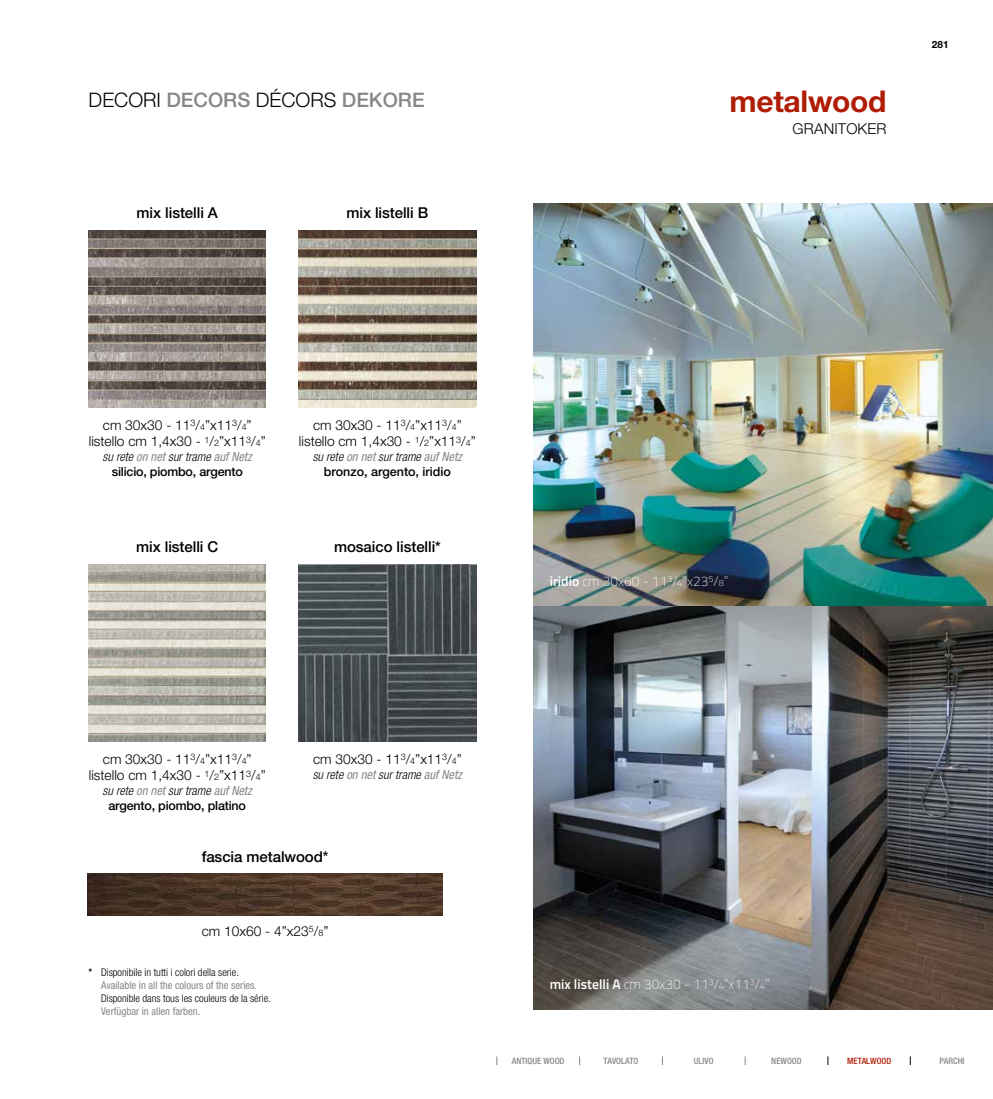
<style>
.page{position:relative;width:993px;height:1099px;background:#fff}
.page>*{position:absolute;margin:0;border:0;box-sizing:border-box;transform-origin:0 0}
.t1{font:700 30px "Helvetica Neue";letter-spacing:-.01em;color:#b01d05}
.t2{font:300 20px "Helvetica Neue";color:#000}
.t3{font:500 15px "Helvetica Neue";letter-spacing:-.005em;color:#000}
.t4{font:300 15px "Helvetica Neue";letter-spacing:.01em;color:#000}
.t5{font:300 13.75px/16.5px "Helvetica Neue";color:#000;text-align:center}
.t6{font:100 13.75px "Titillium";color:#fff}
.t7{font:500 12.5px/15px "Helvetica Neue";letter-spacing:-.015em;color:#000;text-align:center}
.t8{font:italic 300 condensed 12.5px "Helvetica Neue";color:#000}
.t9{font:300 condensed 10.62px/12.8px "Helvetica Neue";color:#000}
.t10{font:700 10px "Helvetica Neue";color:#000}
.t11{font:500 condensed 8.75px "Helvetica Neue";color:#878786}
.t12{font:500 condensed 8.75px "Helvetica Neue";color:#b01d05}
.s1{font-weight:500;color:#878786}
.s2{font-size:9px}
.s3{font-weight:300;font-style:italic;font-stretch:condensed}
.s4{font-weight:400;font-style:italic;font-stretch:condensed;color:#878786}
.s5{font-weight:600}
.s6{font-weight:400;color:#878786}
.s7{font-weight:500;font-stretch:normal}
</style>
<div class="page">
<img style="left:299px;top:564px;width:177px;height:177px">
<img style="left:89px;top:230px;width:177px;height:177px">
<img style="left:299px;top:230px;width:177px;height:177px">
<img style="left:89px;top:564px;width:177px;height:177px">
<img style="left:88px;top:873px;width:354px;height:42px">
<img style="left:533px;top:204px;width:459px;height:403px">
<img style="left:533px;top:607px;width:459px;height:402px">
<p class="t2" style="left:89px;top:88px;width:337px">DECORI <span class="s1">DECORS</span> DÉCORS <span class="s1">DEKORE</span></p>
<p class="t3" style="left:137px;top:204px;width:83px">mix listelli A</p>
<p class="t3" style="left:346px;top:204px;width:83px">mix listelli B</p>
<p class="t1" style="left:729px;top:83px;width:158px">metalwood</p>
<p class="t4" style="left:792px;top:120px;width:95px">GRANITOKER</p>
<p class="t10" style="left:931px;top:38px;width:18px">281</p>
<p class="t5" style="left:89px;top:416px;width:178px">cm 30x30 - 11<sup>3</sup>/<span class="s2">4</span>”x11<sup>3</sup>/<span class="s2">4</span>” listello cm 1,4x30 - <sup>1</sup>/<span class="s2">2</span>”x11<sup>3</sup>/<span class="s2">4</span>”</p>
<p class="t7" style="left:103px;top:449px;width:151px"><span class="s3">su rete</span> <span class="s4">on net</span> <span class="s3">sur trame</span> <span class="s4">auf Netz </span>silicio, piombo, argento</p>
<p class="t3" style="left:136px;top:538px;width:84px">mix listelli C</p>
<p class="t5" style="left:299px;top:416px;width:178px">cm 30x30 - 11<sup>3</sup>/<span class="s2">4</span>”x11<sup>3</sup>/<span class="s2">4</span>” listello cm 1,4x30 - <sup>1</sup>/<span class="s2">2</span>”x11<sup>3</sup>/<span class="s2">4</span>”</p>
<p class="t7" style="left:312px;top:449px;width:151px"><span class="s3">su rete</span> <span class="s4">on net</span> <span class="s3">sur trame</span> <span class="s4">auf Netz </span>bronzo, argento, iridio</p>
<p class="t3" style="left:334px;top:538px;width:108px">mosaico listelli*</p>
<p class="t6" style="left:549px;top:571px;width:180px"><span class="s5">iridio</span> cm 30x60 - 11<sup>3</sup>/<span class="s2">4</span>”x23<sup>5</sup>/<span class="s2">8</span>”</p>
<p class="t5" style="left:89px;top:750px;width:178px">cm 30x30 - 11<sup>3</sup>/<span class="s2">4</span>”x11<sup>3</sup>/<span class="s2">4</span>” listello cm 1,4x30 - <sup>1</sup>/<span class="s2">2</span>”x11<sup>3</sup>/<span class="s2">4</span>”</p>
<p class="t7" style="left:103px;top:783px;width:151px"><span class="s3">su rete</span> <span class="s4">on net</span> <span class="s3">sur trame</span> <span class="s4">auf Netz </span>argento, piombo, platino</p>
<p class="t3" style="left:202px;top:847px;width:128px">fascia metalwood*</p>
<p class="t5" style="left:313px;top:750px;width:150px">cm 30x30 - 11<sup>3</sup>/<span class="s2">4</span>”x11<sup>3</sup>/<span class="s2">4</span>”</p>
<p class="t8" style="left:312px;top:767px;width:151px">su rete <span class="s6">on net</span> sur trame <span class="s6">auf Netz</span></p>
<p class="t5" style="left:202px;top:922px;width:128px">cm 10x60 - 4”x23<sup>5</sup>/<span class="s2">8</span>”</p>
<p class="t9" style="left:101px;top:966px;width:171px;text-indent:-12px"><span class="s7">*</span> Disponibile in tutti i colori della serie.<br><span class="s6">Available in all the colours of the series.<br></span>Disponible dans tous les couleurs de la série.<br><span class="s6">Verfügbar in allen farben.</span></p>
<p class="t6" style="left:549px;top:974px;width:221px"><span class="s5">mix listelli A</span> cm 30x30 - 11<sup>3</sup>/<span class="s2">4</span>”x11<sup>3</sup>/<span class="s2">4</span>”</p>
<p class="t11" style="left:512px;top:1055px;width:54px">ANTIQUE WOOD</p>
<p class="t11" style="left:603px;top:1055px;width:37px">TAVOLATO</p>
<p class="t11" style="left:693px;top:1055px;width:21px">ULIVO</p>
<p class="t11" style="left:771px;top:1055px;width:32px">NEWOOD</p>
<p class="t12" style="left:846px;top:1055px;width:46px">METALWOOD</p>
<p class="t11" style="left:939px;top:1055px;width:26px">PARCHI</p>
</div>
